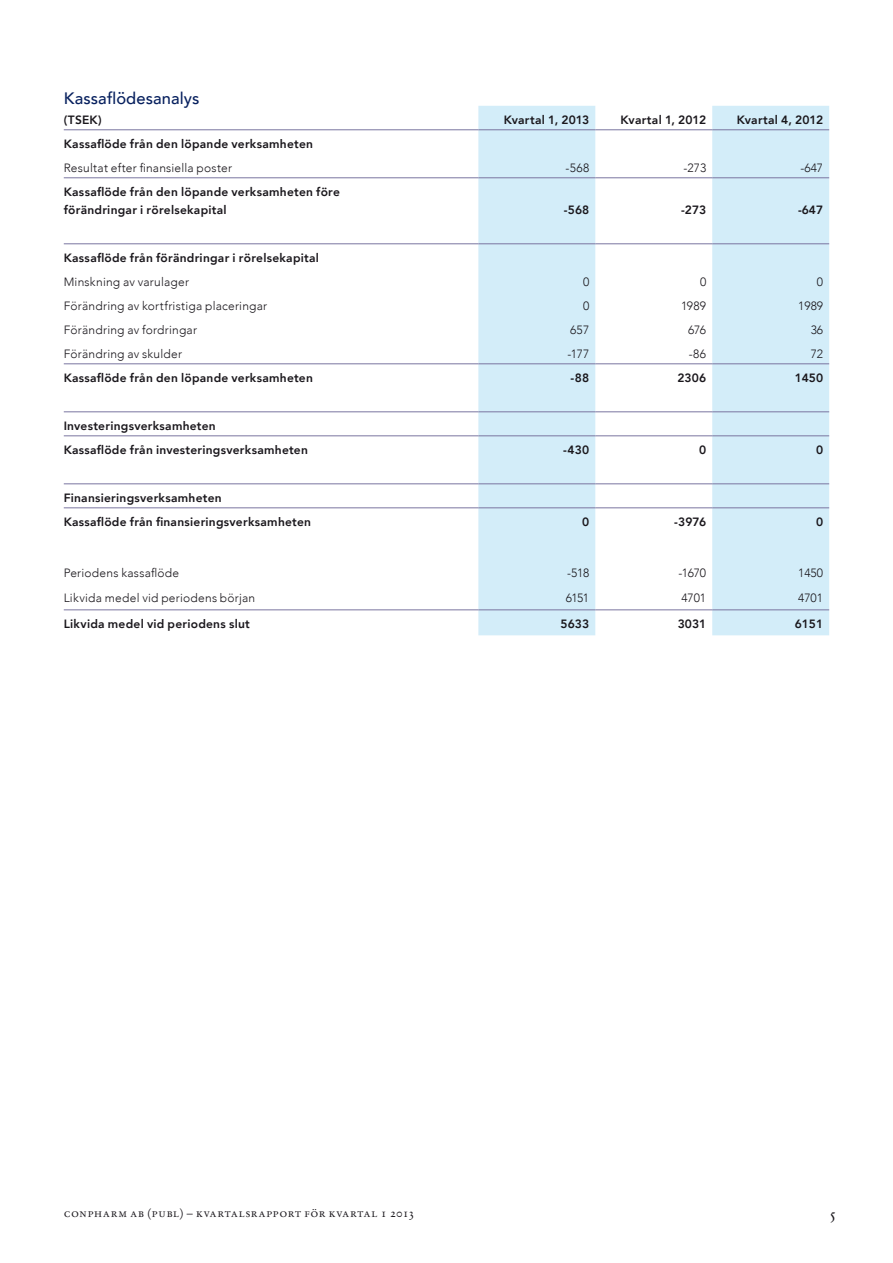
<style>
.page{position:relative;width:893px;height:1263px;background:#fff}
.page>*{position:absolute;margin:0;border:0;box-sizing:border-box;transform-origin:0 0}
.t1{font:500 16.5px "Avenir";letter-spacing:.005em;color:#07205e}
.t2{font:15px "Stempel Garamond Roman SC";color:#1a171c}
.t3{font:800 12px/24px "Avenir";letter-spacing:.02em;color:#1a171c}
.t4{font:300 12px "Avenir";letter-spacing:.02em;color:#1a171c}
.t5{font:12px "Stempel Garamond Roman SC";letter-spacing:.05em;color:#1a171c}
</style>
<div class="page">
<svg style="left:478px;top:106px;width:351px;height:529px;fill:#d3edf9"></svg>
<hr style="left:64px;top:129px;width:414px;height:1px;background:#7a75a0">
<hr style="left:478px;top:129px;width:117px;height:1px;background:#7a75a0">
<hr style="left:595px;top:129px;width:117px;height:1px;background:#7a75a0">
<hr style="left:712px;top:129px;width:117px;height:1px;background:#7a75a0">
<hr style="left:64px;top:177px;width:414px;height:1px;background:#7a75a0">
<hr style="left:478px;top:177px;width:117px;height:1px;background:#7a75a0">
<hr style="left:595px;top:177px;width:117px;height:1px;background:#7a75a0">
<hr style="left:712px;top:177px;width:117px;height:1px;background:#7a75a0">
<hr style="left:64px;top:243px;width:414px;height:1px;background:#7a75a0">
<hr style="left:478px;top:243px;width:117px;height:1px;background:#7a75a0">
<hr style="left:595px;top:243px;width:117px;height:1px;background:#7a75a0">
<hr style="left:712px;top:243px;width:117px;height:1px;background:#7a75a0">
<hr style="left:64px;top:363px;width:414px;height:1px;background:#7a75a0">
<hr style="left:478px;top:363px;width:117px;height:1px;background:#7a75a0">
<hr style="left:595px;top:363px;width:117px;height:1px;background:#7a75a0">
<hr style="left:712px;top:363px;width:117px;height:1px;background:#7a75a0">
<hr style="left:64px;top:411px;width:414px;height:1px;background:#7a75a0">
<hr style="left:478px;top:411px;width:117px;height:1px;background:#7a75a0">
<hr style="left:595px;top:411px;width:117px;height:1px;background:#7a75a0">
<hr style="left:712px;top:411px;width:117px;height:1px;background:#7a75a0">
<hr style="left:64px;top:435px;width:414px;height:1px;background:#7a75a0">
<hr style="left:478px;top:435px;width:117px;height:1px;background:#7a75a0">
<hr style="left:595px;top:435px;width:117px;height:1px;background:#7a75a0">
<hr style="left:712px;top:435px;width:117px;height:1px;background:#7a75a0">
<hr style="left:64px;top:483px;width:414px;height:1px;background:#7a75a0">
<hr style="left:478px;top:483px;width:117px;height:1px;background:#7a75a0">
<hr style="left:595px;top:483px;width:117px;height:1px;background:#7a75a0">
<hr style="left:712px;top:483px;width:117px;height:1px;background:#7a75a0">
<hr style="left:64px;top:507px;width:414px;height:1px;background:#7a75a0">
<hr style="left:478px;top:507px;width:117px;height:1px;background:#7a75a0">
<hr style="left:595px;top:507px;width:117px;height:1px;background:#7a75a0">
<hr style="left:712px;top:507px;width:117px;height:1px;background:#7a75a0">
<hr style="left:64px;top:609px;width:414px;height:1px;background:#7a75a0">
<hr style="left:478px;top:609px;width:117px;height:1px;background:#7a75a0">
<hr style="left:595px;top:609px;width:117px;height:1px;background:#7a75a0">
<hr style="left:712px;top:609px;width:117px;height:1px;background:#7a75a0">
<h1 class="t1" style="left:64px;top:84px;width:137px">Kassaflödesanalys</h1>
<p class="t3" style="left:64px;top:107px;width:40px">(TSEK)</p>
<p class="t3" style="left:504px;top:107px;width:87px">Kvartal 1, 2013</p>
<p class="t3" style="left:621px;top:107px;width:87px">Kvartal 1, 2012</p>
<p class="t3" style="left:737px;top:107px;width:88px">Kvartal 4, 2012</p>
<p class="t3" style="left:64px;top:131px;width:251px">Kassaflöde från den löpande verksamheten</p>
<p class="t4" style="left:64px;top:161px;width:170px">Resultat efter finansiella poster</p>
<p class="t4" style="left:565px;top:161px;width:25px">-568</p>
<p class="t4" style="left:683px;top:161px;width:24px">-273</p>
<p class="t4" style="left:800px;top:161px;width:24px">-647</p>
<p class="t3" style="left:64px;top:182px;width:278px;line-height:18px">Kassaflöde från den löpande verksamheten före förändringar i rörelsekapital</p>
<p class="t3" style="left:564px;top:197px;width:27px">-568</p>
<p class="t3" style="left:681px;top:197px;width:27px">-273</p>
<p class="t3" style="left:798px;top:197px;width:27px">-647</p>
<p class="t3" style="left:64px;top:245px;width:257px">Kassaflöde från förändringar i rörelsekapital</p>
<p class="t4" style="left:64px;top:275px;width:127px">Minskning av varulager</p>
<p class="t4" style="left:583px;top:275px;width:8px">0</p>
<p class="t4" style="left:700px;top:275px;width:8px">0</p>
<p class="t4" style="left:817px;top:275px;width:8px">0</p>
<p class="t4" style="left:64px;top:299px;width:205px">Förändring av kortfristiga placeringar</p>
<p class="t4" style="left:583px;top:299px;width:8px">0</p>
<p class="t4" style="left:681px;top:299px;width:27px">1989</p>
<p class="t4" style="left:798px;top:299px;width:26px">1989</p>
<p class="t4" style="left:64px;top:323px;width:135px">Förändring av fordringar</p>
<p class="t4" style="left:570px;top:323px;width:21px">657</p>
<p class="t4" style="left:688px;top:323px;width:19px">676</p>
<p class="t4" style="left:811px;top:323px;width:14px">36</p>
<p class="t4" style="left:64px;top:347px;width:120px">Förändring av skulder</p>
<p class="t4" style="left:567px;top:347px;width:23px">-177</p>
<p class="t4" style="left:689px;top:347px;width:19px">-86</p>
<p class="t4" style="left:811px;top:347px;width:14px">72</p>
<p class="t3" style="left:64px;top:365px;width:251px">Kassaflöde från den löpande verksamheten</p>
<p class="t3" style="left:571px;top:365px;width:20px">-88</p>
<p class="t3" style="left:677px;top:365px;width:30px">2306</p>
<p class="t3" style="left:795px;top:365px;width:30px">1450</p>
<p class="t3" style="left:64px;top:413px;width:246px">Investeringsverksamheten<br>Kassaflöde från investeringsverksamheten</p>
<p class="t3" style="left:563px;top:437px;width:28px">-430</p>
<p class="t3" style="left:699px;top:437px;width:9px">0</p>
<p class="t3" style="left:816px;top:437px;width:9px">0</p>
<p class="t3" style="left:64px;top:485px;width:249px">Finansieringsverksamheten<br>Kassaflöde från finansieringsverksamheten</p>
<p class="t3" style="left:582px;top:509px;width:9px">0</p>
<p class="t3" style="left:674px;top:509px;width:33px">-3976</p>
<p class="t3" style="left:816px;top:509px;width:9px">0</p>
<p class="t4" style="left:64px;top:566px;width:117px">Periodens kassaflöde</p>
<p class="t4" style="left:567px;top:566px;width:24px">-518</p>
<p class="t4" style="left:678px;top:566px;width:29px">-1670</p>
<p class="t4" style="left:798px;top:566px;width:26px">1450</p>
<p class="t4" style="left:64px;top:591px;width:193px">Likvida medel vid periodens början</p>
<p class="t4" style="left:566px;top:591px;width:25px">6151</p>
<p class="t4" style="left:681px;top:591px;width:26px">4701</p>
<p class="t4" style="left:798px;top:591px;width:26px">4701</p>
<p class="t3" style="left:64px;top:611px;width:188px">Likvida medel vid periodens slut</p>
<p class="t3" style="left:561px;top:611px;width:30px">5633</p>
<p class="t3" style="left:678px;top:611px;width:30px">3031</p>
<p class="t3" style="left:795px;top:611px;width:30px">6151</p>
<p class="t5" style="left:64px;top:1206px;width:352px">conpharm ab (publ) – kvartalsrapport för kvartal 1 2013</p>
<p class="t2" style="left:829px;top:1205px;width:9px">5</p>
</div>
